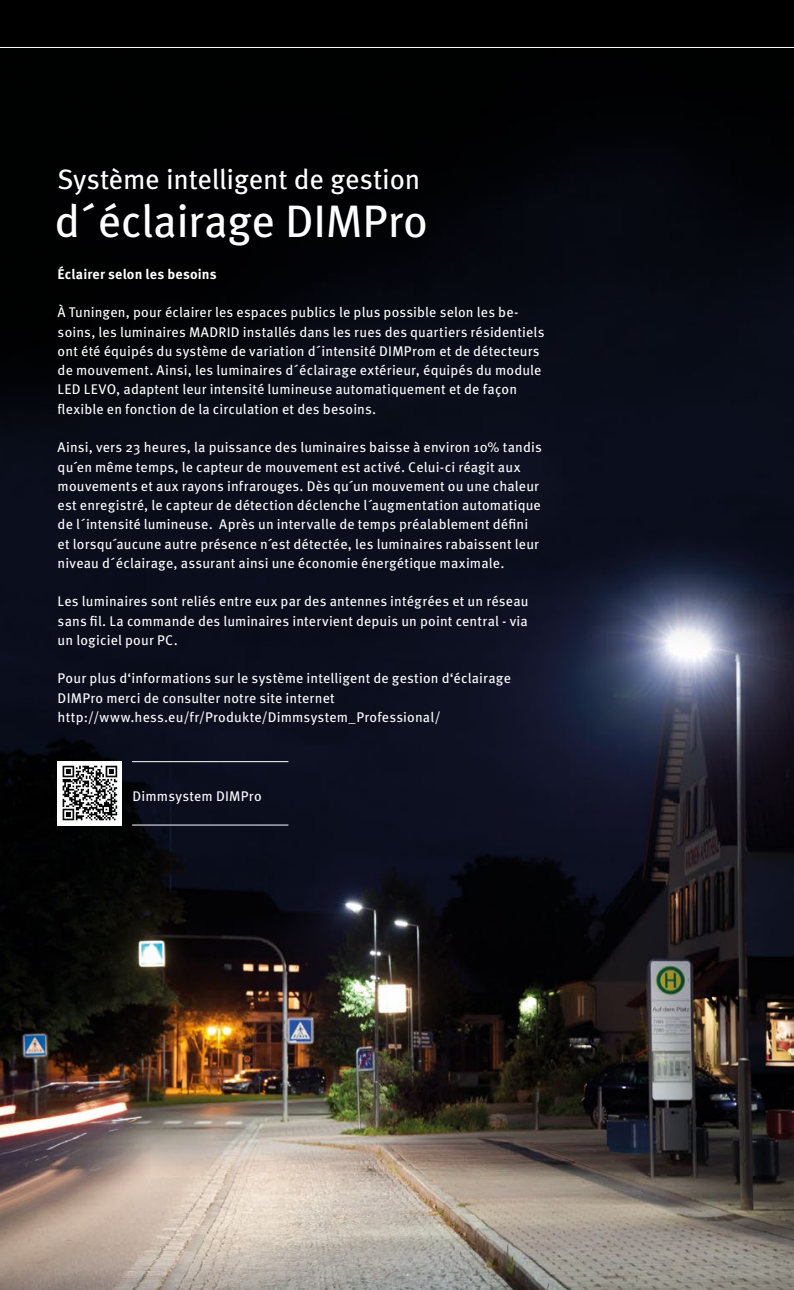
<style>
.page{position:relative;width:794px;height:1290px;background:#fff}
.page>*{position:absolute;margin:0;border:0;box-sizing:border-box;transform-origin:0 0}
.t1{font:45.5px "Meta Pro";letter-spacing:-.005em;color:#fff}
.t2{font:28px "Meta Pro";letter-spacing:-.01em;color:#fff}
.t3{font:14px/19.2px "Meta Pro";letter-spacing:.01em;color:#fff}
.t4{font:700 14px "Meta Pro";letter-spacing:.01em;color:#fff}
</style>
<div class="page">
<img style="left:0;top:48px;width:794px;height:1242px">
<div style="left:0;top:0;width:794px;height:48px;background:#000"></div>
<hr style="left:0;top:47px;width:794px;height:1px;background:#fff">
<svg style="left:58px;top:761px;width:64px;height:64px"></svg>
<svg style="left:63px;top:766px;width:54px;height:54px"></svg>
<hr style="left:132px;top:761px;width:156px;height:1px;background:#fff">
<hr style="left:132px;top:825px;width:156px;height:1px;background:#fff">
<h2 class="t2" style="left:57px;top:162px;width:365px">Système intelligent de gestion</h2>
<h1 class="t1" style="left:55px;top:193px;width:375px">d´éclairage DIMPro</h1>
<p class="t4" style="left:58px;top:265px;width:160px">Éclairer selon les besoins</p>
<p class="t3" style="left:58px;top:303px;width:488px">À Tuningen, pour éclairer les espaces publics le plus possible selon les be&shy;soins, les luminaires MADRID installés dans les rues des quartiers résidentiels ont été équipés du système de variation d´intensité DIMProm et de détecteurs de mouvement. Ainsi, les luminaires d´éclairage extérieur, équipés du module LED LEVO, adaptent leur intensité lumineuse automatiquement et de façon flexible en fonction de la circulation et des besoins.</p>
<p class="t3" style="left:58px;top:438px;width:486px">Ainsi, vers 23 heures, la puissance des luminaires baisse à environ 10% tandis qu´en même temps, le capteur de mouvement est activé. Celui-ci réagit aux mouvements et aux rayons infrarouges. Dès qu´un mouvement ou une chaleur est enregistré, le capteur de détection déclenche l´augmentation automatique de l´intensité lumineuse. Après un intervalle de temps préalablement défini et lorsqu´aucune autre présence n´est détectée, les luminaires rabaissent leur niveau d´éclairage, assurant ainsi une économie énergétique maximale.</p>
<p class="t3" style="left:58px;top:592px;width:472px;text-align:justify">Les luminaires sont reliés entre eux par des antennes intégrées et un réseau sans fil. La commande des luminaires intervient depuis un point central - via un logiciel pour PC.</p>
<p class="t3" style="left:58px;top:669px;width:455px">Pour plus d‘informations sur le système intelligent de gestion d‘éclairage<br>DIMPro merci de consulter notre site internet http://www.hess.eu/fr/Produkte/Dimmsystem_Professional/</p>
<p class="t3" style="left:133px;top:786px;width:131px">Dimmsystem DIMPro</p>
</div>
